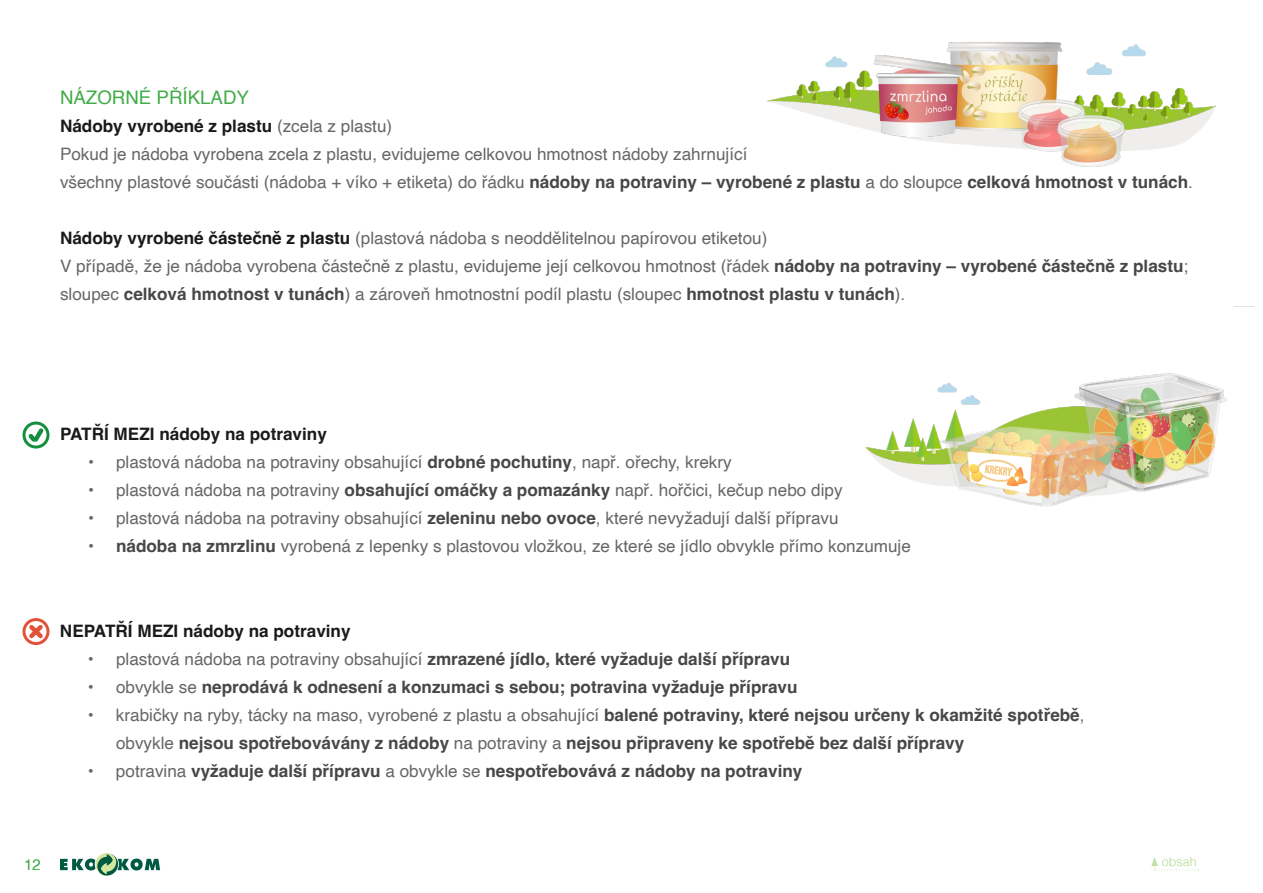
<style>
.page{position:relative;width:1263px;height:893px;background:#fff}
.page>*{position:absolute;margin:0;border:0;box-sizing:border-box;transform-origin:0 0}
.t1{font:18.75px "Helvetica";color:#41ad49}
.t2{font:17.1px/28px "Helvetica";color:#666}
.t3{font:700 17.1px/28px "Helvetica";color:#474747}
.t4{font:700 17.1px "Helvetica";color:#1a1a1a}
.t5{font:300 15px "Helvetica";color:#41ad49}
.t6{font:300 12.6px "Helvetica";color:#afda8e}
.s1{font-weight:700;color:#1a1a1a}
.s2{font-weight:700;color:#474747}
.s3{font-weight:400;color:#666}
</style>
<div class="page">
<svg style="left:60px;top:854px;width:100px;height:21px"></svg>
<svg style="left:25px;top:424px;width:22px;height:21px"></svg>
<div style="left:22px;top:422px;width:28px;height:27px;border:3px solid #138f3e;border-radius:50%"></div>
<svg style="left:25px;top:621px;width:22px;height:21px"></svg>
<div style="left:22px;top:618px;width:28px;height:27px;border:3px solid #e45139;border-radius:50%"></div>
<img style="left:766px;top:42px;width:449px;height:125px">
<img style="left:865px;top:306px;width:390px;height:201px">
<svg style="left:1151px;top:857px;width:48px;height:13px"></svg>
<p class="t1" style="left:60px;top:83px;width:190px">NÁZORNÉ PŘÍKLADY</p>
<p class="t2" style="left:60px;top:113px;width:1134px"><span class="s1">Nádoby vyrobené z plastu</span> (zcela z plastu)<br>Pokud je nádoba vyrobena zcela z plastu, evidujeme celkovou hmotnost nádoby zahrnující<br>všechny plastové součásti (nádoba + víko + etiketa) do řádku <span class="s2">nádoby na potraviny – vyrobené z plastu</span> a do sloupce <span class="s2">celková hmotnost v tunách</span>.</p>
<p class="t2" style="left:60px;top:225px;width:1130px"><span class="s1">Nádoby vyrobené částečně z plastu</span> (plastová nádoba s neoddělitelnou papírovou etiketou)<br>V případě, že je nádoba vyrobena částečně z plastu, evidujeme její celkovou hmotnost (řádek <span class="s2">nádoby na potraviny – vyrobené částečně z plastu</span>; sloupec <span class="s2">celková hmotnost v tunách</span>) a zároveň hmotnostní podíl plastu (sloupec <span class="s2">hmotnost plastu v tunách</span>).</p>
<p class="t4" style="left:60px;top:424px;width:268px">PATŘÍ MEZI nádoby na potraviny</p>
<p class="t2" style="left:88px;top:449px;width:645px">• plastová nádoba na potraviny obsahující <span class="s2">drobné pochutiny</span>, např. ořechy, krekry</p>
<p class="t2" style="left:88px;top:477px;width:756px">• plastová nádoba na potraviny <span class="s2">obsahující omáčky a pomazánky</span> např. hořčici, kečup nebo dipy</p>
<p class="t2" style="left:88px;top:505px;width:752px">• plastová nádoba na potraviny obsahující <span class="s2">zeleninu nebo ovoce</span>, které nevyžadují další přípravu</p>
<p class="t2" style="left:88px;top:533px;width:824px">• <span class="s2">nádoba na zmrzlinu</span> vyrobená z lepenky s plastovou vložkou, ze které se jídlo obvykle přímo konzumuje</p>
<p class="t4" style="left:60px;top:620px;width:292px">NEPATŘÍ MEZI nádoby na potraviny</p>
<p class="t3" style="left:88px;top:646px;width:704px"><span class="s3">• plastová nádoba na potraviny obsahující</span> zmrazené jídlo, které vyžaduje další přípravu</p>
<p class="t3" style="left:88px;top:674px;width:711px"><span class="s3">• obvykle se</span> neprodává k odnesení a konzumaci s sebou; potravina vyžaduje přípravu</p>
<p class="t3" style="left:116px;top:702px;width:970px;text-indent:-28px"><span class="s3">• krabičky na ryby, tácky na maso, vyrobené z plastu a obsahující</span> balené potraviny, které nejsou určeny k okamžité spotřebě<span class="s3">, obvykle</span> nejsou spotřebovávány z nádoby <span class="s3">na potraviny a</span> nejsou připraveny ke spotřebě bez další přípravy</p>
<p class="t3" style="left:88px;top:758px;width:716px"><span class="s3">• potravina</span> vyžaduje další přípravu <span class="s3">a obvykle se</span> nespotřebovává z nádoby na potraviny</p>
<p class="t5" style="left:24px;top:852px;width:18px">12</p>
<p class="t6" style="left:1162px;top:851px;width:36px">obsah</p>
</div>
